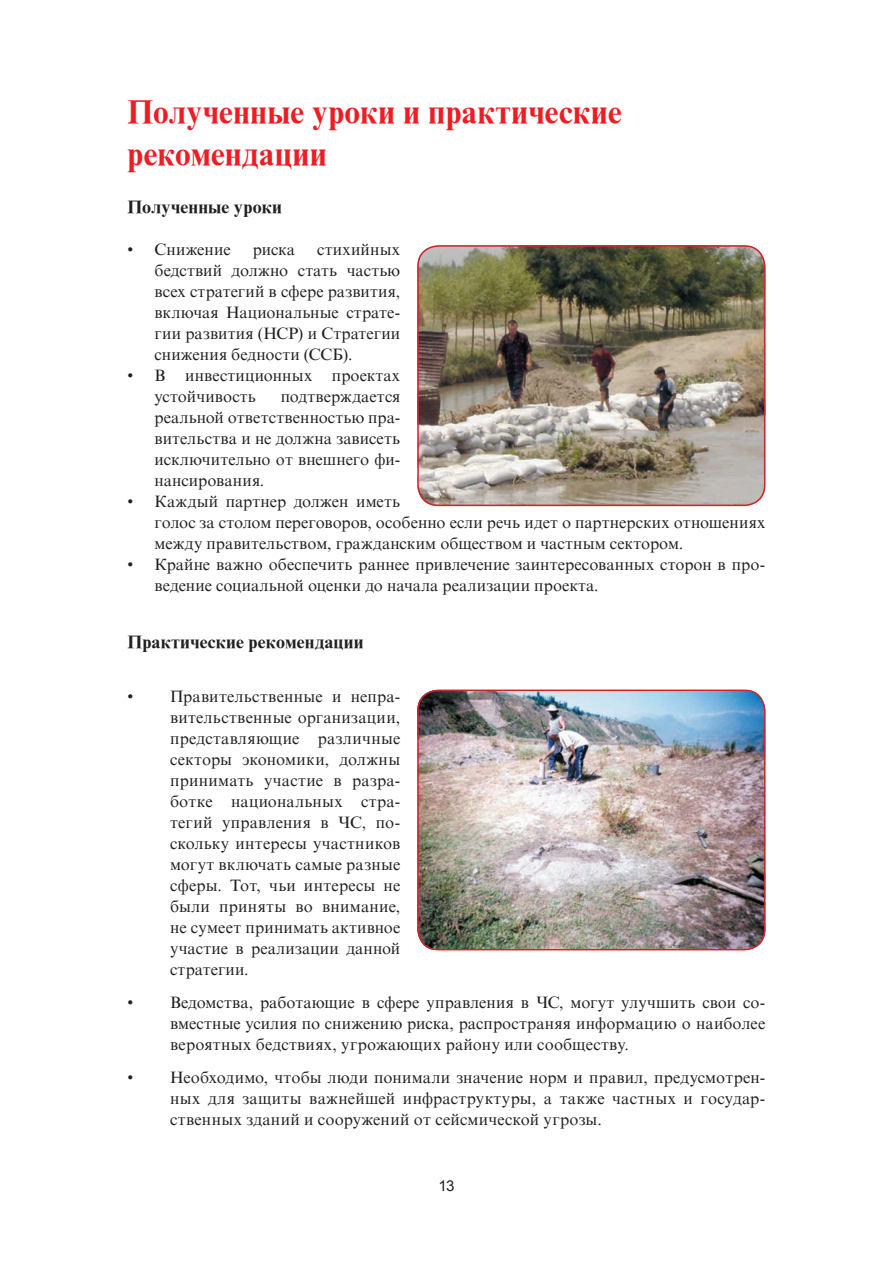
<style>
.page{position:relative;width:893px;height:1263px;background:#fff}
.page>*{position:absolute;margin:0;border:0;box-sizing:border-box;transform-origin:0 0}
.t1{font:700 33px/42px "Times New Roman Tj";letter-spacing:.01em;color:#ee1d23;scale:.95 1}
.t2{font:700 18px "Times New Roman Tj";letter-spacing:.01em;color:#231f20}
.t3{font:16.5px/21px "Times New Roman Tj";letter-spacing:.005em;color:#231f20;text-align:justify}
.t4{font:15px "Arial Tj";color:#231f20}
</style>
<div class="page">
<img style="left:417px;top:245px;width:349px;height:260px">
<img style="left:417px;top:689px;width:349px;height:261px">
<h1 class="t1" style="left:128px;top:91px;width:522px">Полученные уроки и практические рекомендации</h1>
<p class="t2" style="left:128px;top:197px;width:156px">Полученные уроки</p>
<p class="t3" style="left:155px;top:239px;width:77px">Снижение</p>
<p class="t3" style="left:253px;top:239px;width:44px">риска</p>
<p class="t3" style="left:155px;top:239px;width:247px;text-align:left;text-indent:163px">стихийных бедствий должно стать частью всех стратегий в сфере развития, включая Национальные страте&shy;гии развития (НСР) и Стратегии снижения бедности (ССБ).<br>В инвестиционных проектах устойчивость</p>
<p class="t3" style="left:128px;top:239px;width:7px">•</p>
<p class="t3" style="left:128px;top:365px;width:7px">•</p>
<p class="t3" style="left:155px;top:386px;width:612px;text-align:left;text-indent:126px">подтверждается<br>реальной ответственностью пра-<br>вительства и не должна зависеть<br>исключительно от внешнего фи-<br>нансирования.<br>Каждый партнер должен иметь<br>голос за столом переговоров, особенно если речь идет о партнерских отношениях между правительством, гражданским обществом и частным сектором.<br>Крайне важно обеспечить раннее привлечение заинтересованных сторон в про&shy;ведение социальной оценки до начала реализации проекта.</p>
<p class="t3" style="left:128px;top:491px;width:7px">•</p>
<p class="t3" style="left:128px;top:554px;width:7px">•</p>
<p class="t2" style="left:128px;top:632px;width:237px">Практические рекомендации</p>
<p class="t3" style="left:170px;top:686px;width:232px">Правительственные и непра&shy;вительственные организации, представляющие различные секторы экономики, должны принимать участие в разра&shy;ботке национальных стра&shy;тегий управления в ЧС, по&shy;скольку интересы участников могут включать самые разные сферы. Тот, чьи интересы не были приняты во внимание, не сумеет принимать активное участие в реализации данной стратегии.</p>
<p class="t3" style="left:170px;top:992px;width:597px">Ведомства, работающие в сфере управления в ЧС, могут улучшить свои со&shy;вместные усилия по снижению риска, распространяя информацию о наиболее вероятных бедствиях, угрожающих району или сообществу.</p>
<p class="t3" style="left:170px;top:1067px;width:597px">Необходимо, чтобы люди понимали значение норм и правил, предусмотрен&shy;ных для защиты важнейшей инфраструктуры, а также частных и государ&shy;ственных зданий и сооружений от сейсмической угрозы.</p>
<p class="t3" style="left:128px;top:686px;width:7px">•</p>
<p class="t3" style="left:128px;top:992px;width:7px">•</p>
<p class="t3" style="left:128px;top:1067px;width:7px">•</p>
<p class="t4" style="left:438px;top:1177px;width:18px">13</p>
</div>
